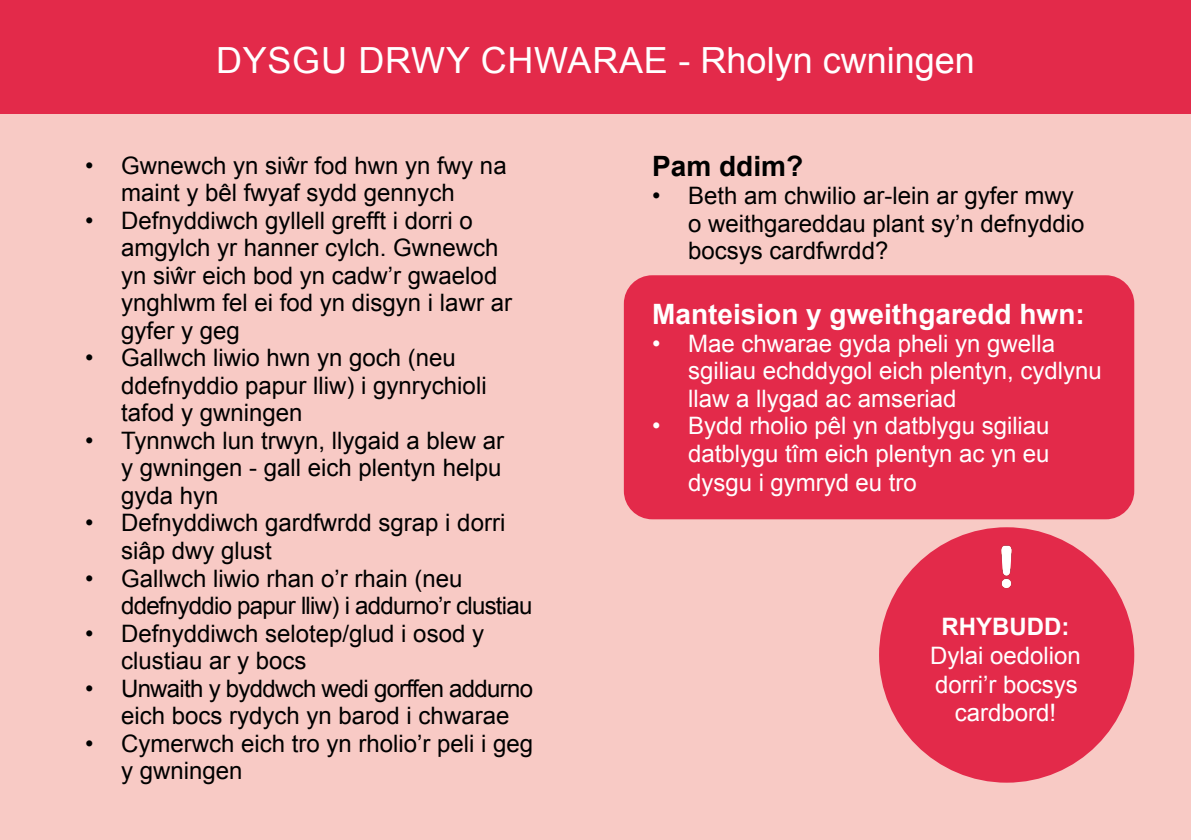
<style>
.page{position:relative;width:1191px;height:840px;background:#fff}
.page>*{position:absolute;margin:0;border:0;box-sizing:border-box;transform-origin:0 0}
.t1{font:36px "Arial";color:#fff}
.t2{font:700 28px "Arial";color:#fff}
.t3{font:700 28px "Arial";color:#000}
.t4{font:24px/27.6px "Arial";color:#000}
.t5{font:24px/28.8px "Arial";color:#fff}
.t6{font:24px/27.6px "Arial";letter-spacing:-.03em;color:#000}
.s1{font-weight:700}
</style>
<div class="page">
<div style="left:0;top:113px;width:1191px;height:726px;background:#f8cac5"></div>
<div style="left:0;top:0;width:1191px;height:113px;background:#e32a4a"></div>
<div style="left:879px;top:527px;width:255px;height:255px;background:#e32a4a;border-radius:50%"></div>
<img style="left:1001px;top:545px;width:11px;height:44px">
<div style="left:624px;top:275px;width:510px;height:244px;background:#e32a4a;border-radius:28px"></div>
<h1 class="t1" style="left:216px;top:36px;width:760px">DYSGU DRWY CHWARAE - Rholyn cwningen</h1>
<p class="t4" style="left:121px;top:151px;width:387px;text-indent:-36px">• Gwnewch yn siŵr fod hwn yn fwy na maint y bêl fwyaf sydd gennych</p>
<p class="t4" style="left:121px;top:206px;width:392px;text-indent:-36px">• Defnyddiwch gyllell grefft i dorri o amgylch yr hanner cylch. Gwnewch yn siŵr eich bod yn cadw’r gwaelod ynghlwm fel ei fod yn disgyn i lawr ar gyfer y geg</p>
<p class="t4" style="left:121px;top:344px;width:367px;text-indent:-36px">• Gallwch liwio hwn yn goch (neu ddefnyddio papur lliw) i gynrychioli tafod y gwningen</p>
<p class="t4" style="left:121px;top:426px;width:384px;text-align:justify;text-indent:-36px">• Tynnwch lun trwyn, llygaid a blew ar y gwningen - gall eich plentyn helpu gyda hyn</p>
<p class="t4" style="left:121px;top:509px;width:386px;text-indent:-36px">• Defnyddiwch gardfwrdd sgrap i dorri siâp dwy glust</p>
<p class="t6" style="left:121px;top:564px;width:413px;text-indent:-36px">• Gallwch liwio rhan o’r rhain (neu ddefnyddio papur lliw) i addurno’r clustiau</p>
<p class="t4" style="left:121px;top:619px;width:364px;text-indent:-36px">• Defnyddiwch selotep/glud i osod y clustiau ar y bocs</p>
<p class="t6" style="left:85px;top:674px;width:449px;text-align:center">• Unwaith y byddwch wedi gorffen addurno eich bocs rydych yn barod i chwarae</p>
<p class="t4" style="left:121px;top:729px;width:414px;text-indent:-36px">• Cymerwch eich tro yn rholio’r peli i geg y gwningen</p>
<p class="t3" style="left:652px;top:148px;width:152px">Pam ddim?</p>
<p class="t4" style="left:688px;top:182px;width:398px;text-indent:-36px">• Beth am chwilio ar-lein ar gyfer mwy o weithgareddau plant sy’n defnyddio bocsys cardfwrdd?</p>
<p class="t2" style="left:652px;top:295px;width:434px">Manteision y gweithgaredd hwn:</p>
<p class="t5" style="left:688px;top:329px;width:415px;line-height:27.6px;text-indent:-36px">• Mae chwarae gyda pheli yn gwella sgiliau echddygol eich plentyn, cydlynu llaw a llygad ac amseriad</p>
<p class="t5" style="left:688px;top:411px;width:363px;line-height:28.2px;text-align:justify;text-indent:-36px">• Bydd rholio pêl yn datblygu sgiliau datblygu tîm eich plentyn ac yn eu dysgu i gymryd eu tro</p>
<p class="t5" style="left:930px;top:612px;width:152px;text-align:center"><span class="s1">RHYBUDD:<br></span>Dylai oedolion dorri’r bocsys cardbord!</p>
</div>
